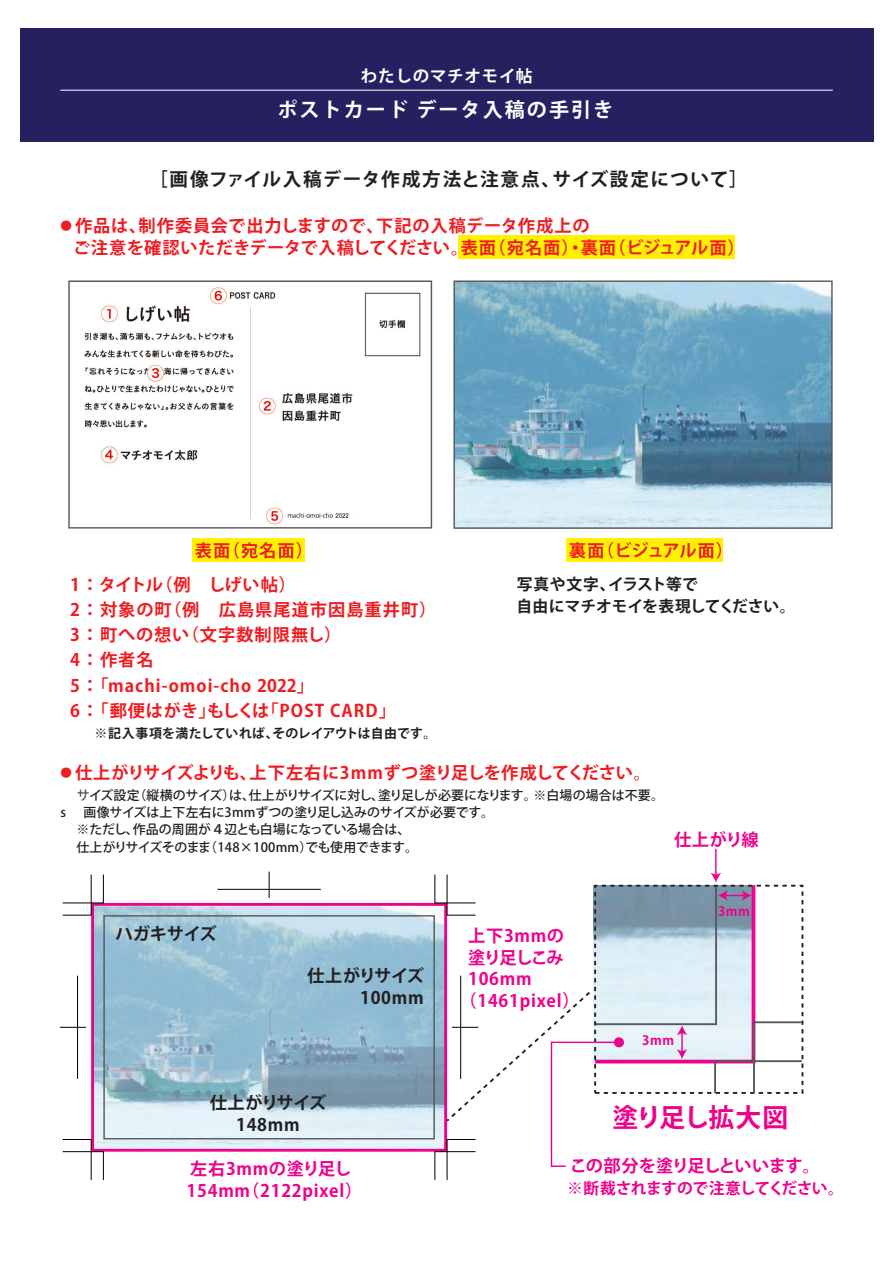
<style>
.page{position:relative;width:893px;height:1263px;background:#fff}
.page>*{position:absolute;margin:0;border:0;box-sizing:border-box;transform-origin:0 0}
.t1{font:700 25.8px "Koz Go Pro";letter-spacing:-.05em;color:#ed028c}
.t2{font:700 20.1px "Koz Go Pro";letter-spacing:.1em;color:#fff}
.t3{font:700 18.6px "Koz Go Pro";letter-spacing:.065em;color:#231f20}
.t4{font:700 17.25px/25px "Koz Go Pro";letter-spacing:.045em;color:#ee1d23}
.t5{font:700 17.25px/21.5px "Koz Go Pro";letter-spacing:.04em;color:#ed028c}
.t6{font:700 17.25px "Koz Go Pro";letter-spacing:-.01em;color:#ee1d23}
.t7{font:700 17.25px/21.5px "Koz Go Pro";letter-spacing:.04em;color:#231f20;text-align:center}
.t8{font:700 17.25px "Koz Go Pro";letter-spacing:-.035em;color:#ed028c}
.t9{font:700 17.25px "Koz Go Pro";letter-spacing:-.005em;color:#231f20}
.t10{font:700 16.5px "Koz Go Pro";letter-spacing:.05em;color:#fff}
.t11{font:700 15.75px/22.2px "Koz Go Pro";letter-spacing:-.01em;color:#231f20}
.t12{font:700 15.75px "Koz Go Pro";letter-spacing:-.035em;color:#ed028c}
.t13{font:500 12.9px/17.2px "Koz Go Pro";letter-spacing:-.01em;color:#231f20}
.t14{font:700 12.9px "Koz Go Pro";letter-spacing:.01em;color:#231f20}
.t15{font:700 12.9px "Koz Go Pro";letter-spacing:.045em;color:#ed028c}
.s1{font-size:11.4px}
.s2{color:#4c4d4e}
</style>
<div class="page">
<div style="left:458px;top:236px;width:277px;height:23px;background:#fff101"></div>
<svg style="left:91px;top:903px;width:343px;height:249px;background:#a6c1d5"></svg>
<div style="left:20px;top:28px;width:853px;height:114px;background:#252161"></div>
<hr style="left:60px;top:90px;width:772px;height:1px;background:#fff">
<div style="left:103px;top:915px;width:332px;height:224px;border:1px solid #58595b"></div>
<svg style="left:62px;top:1139px;width:42px;height:42px"></svg>
<svg style="left:62px;top:874px;width:42px;height:42px"></svg>
<svg style="left:60px;top:1027px;width:26px;height:1px"></svg>
<hr style="left:77px;top:976px;width:1px;height:103px;background:#000">
<hr style="left:217px;top:889px;width:104px;height:1px;background:#000">
<svg style="left:269px;top:872px;width:1px;height:26px"></svg>
<div style="left:192px;top:539px;width:113px;height:23px;background:#fff101"></div>
<svg style="left:195px;top:542px;width:106px;height:16px"></svg>
<div style="left:566px;top:539px;width:157px;height:23px;background:#fff101"></div>
<svg style="left:569px;top:542px;width:152px;height:16px"></svg>
<img style="left:455px;top:282px;width:375px;height:245px">
<img style="left:84px;top:287px;width:337px;height:238px">
<div style="left:68px;top:280px;width:364px;height:249px;border:1px solid #58595b"></div>
<div style="left:453px;top:280px;width:379px;height:249px;border:1px solid #58595b"></div>
<svg style="left:434px;top:849px;width:369px;height:332px"></svg>
<p class="t10" style="left:361px;top:66px;width:173px">わたしのマチオモイ帖</p>
<p class="t2" style="left:277px;top:97px;width:337px">ポストカード データ入稿の手引き</p>
<p class="t3" style="left:149px;top:167px;width:600px">［画像ファイル入稿データ作成方法と注意点、サイズ設定について］</p>
<p class="t4" style="left:73px;top:216px;width:673px;line-height:21.5px;text-indent:-12px"><span class="s1">●</span> 作品は、制作委員会で出力しますので、下記の入稿データ作成上の<br>ご注意を確認いただきデータで入稿してください。表面（宛名面）・裏面（ビジュアル面）</p>
<p class="t4" style="left:70px;top:574px;width:368px">1：タイトル（例 しげい帖）<br>2：対象の町（例　広島県尾道市因島重井町）<br>3：町への想い（文字数制限無し）<br>4：作者名<br>5：「machi-omoi-cho 2022」<br>6：「郵便はがき」もしくは「POST CARD」</p>
<p class="t14" style="left:94px;top:725px;width:343px">※記入事項を満たしていれば、そのレイアウトは自由です。</p>
<p class="t11" style="left:516px;top:574px;width:281px">写真や文字、イラスト等で<br>自由にマチオモイを表現してください。</p>
<p class="t6" style="left:61px;top:762px;width:592px"><span class="s1">●</span> 仕上がりサイズよりも、上下左右に3mmずつ塗り足しを作成してください。</p>
<p class="t13" style="left:77px;top:787px;width:589px"><span class="s2">サ</span>イズ設定（縦横のサイズ）は、仕上がりサイズに対し、塗り足しが必要になります。※白場の場合は不要。</p>
<p class="t13" style="left:61px;top:804px;width:7px">s</p>
<p class="t13" style="left:76px;top:804px;width:419px;text-indent:7px">画像サイズは上下左右に3mmずつの塗り足し込みのサイズが必要です。※ただし、作品の周囲が４辺とも白場になっている場合は、<br>仕上がりサイズそのまま（148×100mm）でも使用できます。</p>
<p class="t5" style="left:674px;top:830px;width:86px">仕上がり線</p>
<p class="t9" style="left:116px;top:923px;width:103px">ハガキサイズ</p>
<p class="t7" style="left:307px;top:966px;width:118px;text-align:right">仕上がりサイズ<br>100mm</p>
<p class="t5" style="left:468px;top:926px;width:97px">上下3mmの</p>
<p class="t5" style="left:468px;top:948px;width:97px">塗り足しこみ</p>
<p class="t5" style="left:468px;top:969px;width:65px">106mm</p>
<p class="t5" style="left:459px;top:991px;width:121px">（1461pixel）</p>
<p class="t15" style="left:718px;top:903px;width:33px">3mm</p>
<p class="t7" style="left:210px;top:1093px;width:118px">仕上がりサイズ<br>148mm</p>
<p class="t5" style="left:186px;top:1159px;width:177px">左右3mmの塗り足し<br>154mm（2122pixel）</p>
<p class="t15" style="left:642px;top:1032px;width:33px">3mm</p>
<h1 class="t1" style="left:612px;top:1101px;width:177px">塗り足し拡大図</h1>
<p class="t8" style="left:570px;top:1155px;width:252px">この部分を塗り足しといいます。</p>
<p class="t12" style="left:567px;top:1178px;width:278px">※断裁されますので注意してください。</p>
</div>
